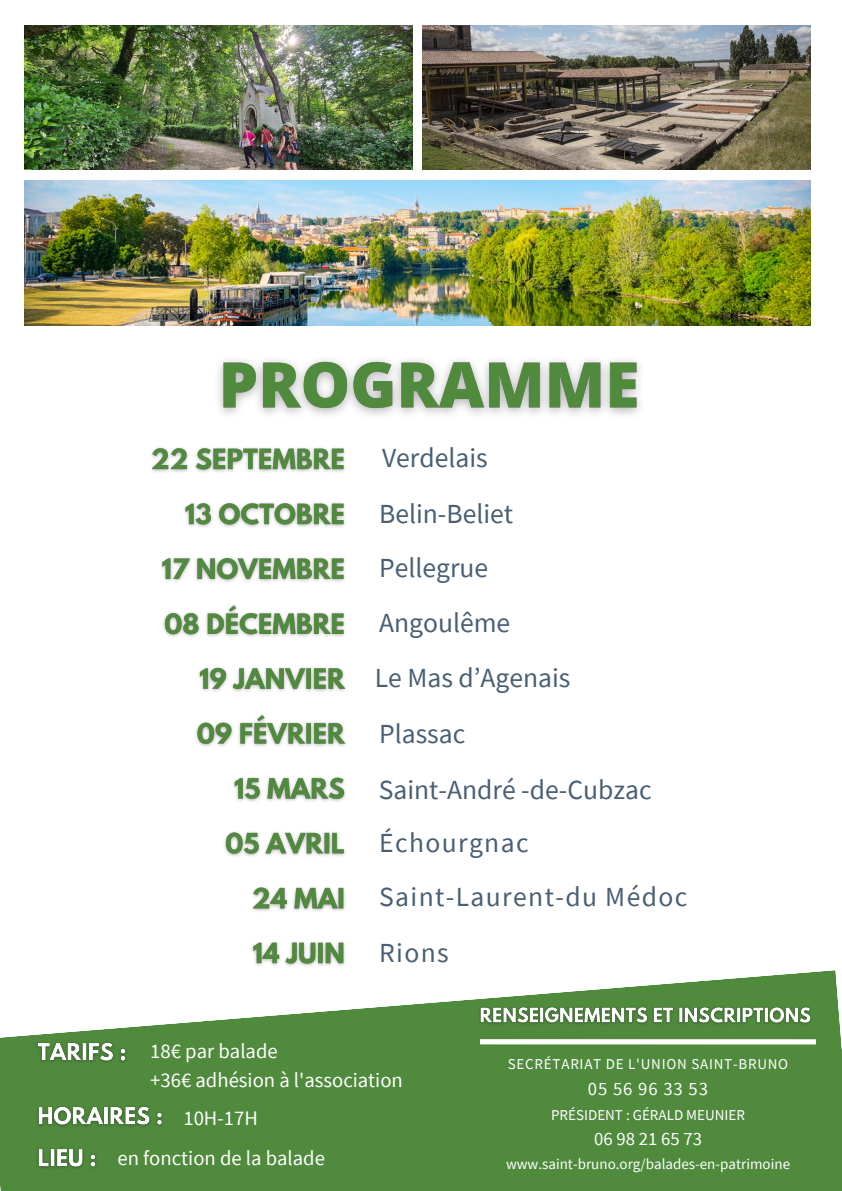
<style>
.page{position:relative;width:842px;height:1191px;background:#fff}
.page>*{position:absolute;margin:0;border:0;box-sizing:border-box;transform-origin:0 0}
.t1{font:27.6px "Source Sans Pro";color:#495f74}
.t2{font:27.6px "Source Sans Pro";letter-spacing:.05em;color:#495f74}
.t3{font:20.7px "Source Sans Pro";color:#fff}
.t4{font:18.7px "Source Sans Pro";letter-spacing:.025em;color:#fff}
.t5{font:15px "Source Sans Pro";color:#fff}
.t6{font:15px "Source Sans Pro";letter-spacing:.05em;color:#fff}
</style>
<div class="page">
<img style="left:24px;top:25px;width:388px;height:145px">
<img style="left:423px;top:25px;width:387px;height:145px">
<img style="left:24px;top:180px;width:786px;height:145px">
<svg style="left:0;top:970px;width:842px;height:220px;fill:#4f8a3d"></svg>
<svg style="left:480px;top:1038px;width:336px;height:6px"></svg>
<img style="left:475px;top:1002px;width:340px;height:32px">
<img style="left:33px;top:1035px;width:105px;height:38px">
<img style="left:33px;top:1100px;width:142px;height:37px">
<img style="left:33px;top:1142px;width:75px;height:37px">
<img style="left:218px;top:359px;width:423px;height:57px">
<img style="left:144px;top:447px;width:207px;height:532px">
<p class="t1" style="left:382px;top:440px;width:107px">Verdelais</p>
<p class="t1" style="left:379px;top:495px;width:136px">Belin-Beliet</p>
<p class="t1" style="left:379px;top:549px;width:111px">Pellegrue</p>
<p class="t1" style="left:379px;top:604px;width:133px">Angoulême</p>
<p class="t1" style="left:375px;top:660px;width:197px">Le Mas d’Agenais</p>
<p class="t1" style="left:379px;top:715px;width:88px">Plassac</p>
<p class="t1" style="left:379px;top:771px;width:274px">Saint-André -de-Cubzac</p>
<p class="t2" style="left:379px;top:824px;width:151px">Échourgnac</p>
<p class="t2" style="left:379px;top:878px;width:310px">Saint-Laurent-du Médoc</p>
<p class="t1" style="left:379px;top:934px;width:71px">Rions</p>
<p class="t3" style="left:150px;top:1037px;width:129px">18€ par balade</p>
<p class="t3" style="left:150px;top:1066px;width:254px">+36€ adhésion à l'association</p>
<p class="t3" style="left:183px;top:1104px;width:76px">10H-17H</p>
<p class="t3" style="left:118px;top:1144px;width:209px">en fonction de la balade</p>
<p class="t6" style="left:508px;top:1053px;width:282px">SECRÉTARIAT DE L'UNION SAINT-BRUNO</p>
<p class="t4" style="left:588px;top:1076px;width:122px">05 56 96 33 53</p>
<p class="t5" style="left:551px;top:1105px;width:195px">PRÉSIDENT : GÉRALD MEUNIER</p>
<p class="t4" style="left:594px;top:1126px;width:109px">06 98 21 65 73</p>
<p class="t5" style="left:506px;top:1153px;width:286px">www.saint-bruno.org/balades-en-patrimoine</p>
</div>
